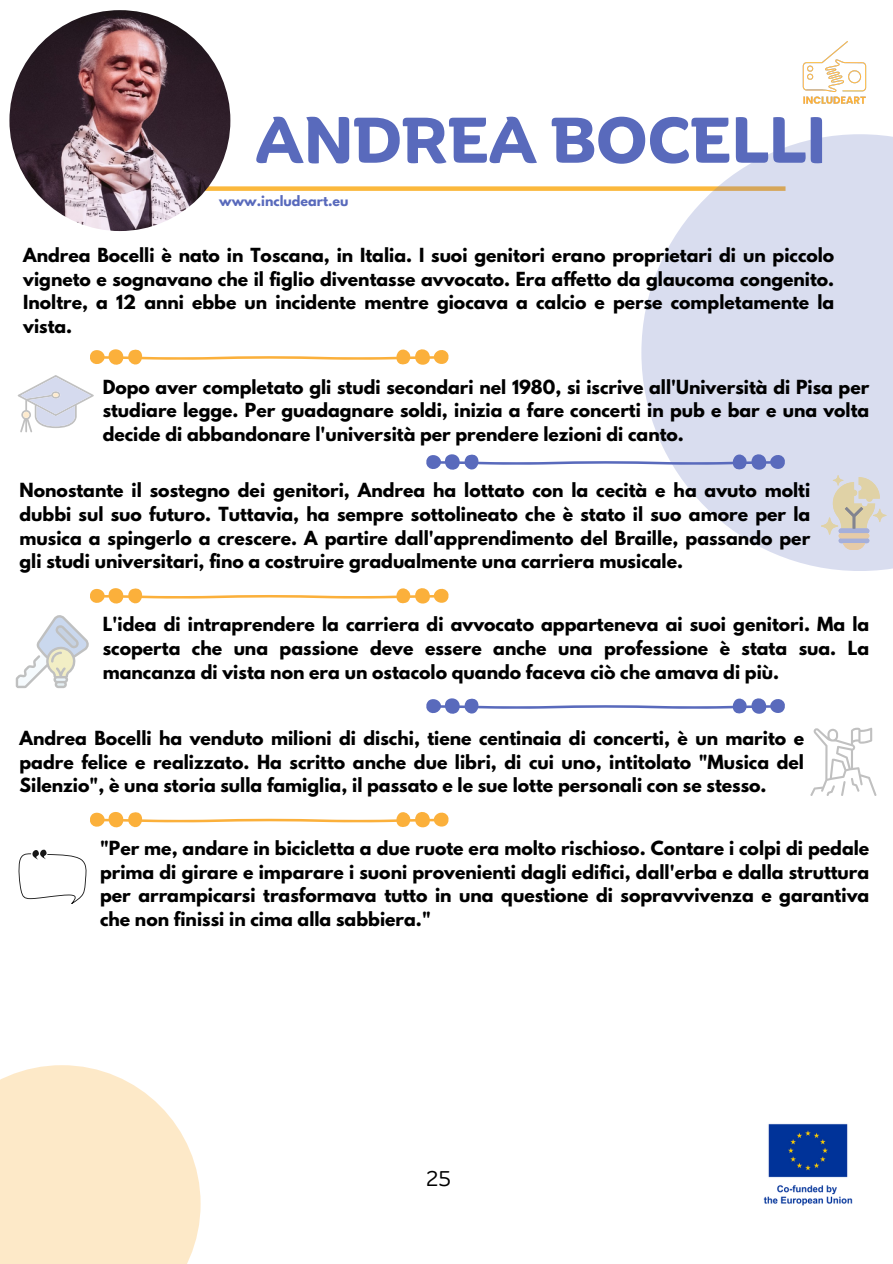
<style>
.page{position:relative;width:893px;height:1264px;background:#fff}
.page>*{position:absolute;margin:0;border:0;box-sizing:border-box;transform-origin:0 0}
.t1{font:700 62.55px "Binate Display";color:#596abc}
.t2{font:20.7px "Binate Display";color:#000}
.t3{font:700 17.25px/23.7px "League Spartan";color:#000;text-align:justify}
.t4{font:700 12.75px "League Spartan";color:#596abc}
</style>
<div class="page">
<div style="left:89px;top:186px;width:696px;height:5px;background:#fbb83c"></div>
<svg style="left:641px;top:134px;width:251px;height:437px;fill:#d9ddef"></svg>
<svg style="left:820px;top:475px;width:66px;height:75px;background:#d7d3ce"></svg>
<svg style="left:810px;top:727px;width:66px;height:69px"></svg>
<svg style="left:0;top:1065px;width:200px;height:198px;background:#fdebce"></svg>
<svg style="left:90px;top:349px;width:359px;height:16px"></svg>
<svg style="left:426px;top:453px;width:359px;height:18px"></svg>
<img style="left:802px;top:41px;width:65px;height:63px">
<svg style="left:18px;top:375px;width:76px;height:57px"></svg>
<svg style="left:16px;top:615px;width:73px;height:73px"></svg>
<svg style="left:90px;top:588px;width:359px;height:16px"></svg>
<svg style="left:426px;top:698px;width:359px;height:16px"></svg>
<svg style="left:90px;top:812px;width:359px;height:16px"></svg>
<svg style="left:18px;top:849px;width:69px;height:55px"></svg>
<img style="left:9px;top:10px;width:221px;height:221px;border-radius:50%">
<img style="left:763px;top:1123px;width:90px;height:83px">
<p class="t1" style="left:256px;top:81px;width:572px">ANDREA BOCELLI</p>
<p class="t4" style="left:219px;top:194px;width:131px">www.includeart.eu</p>
<p class="t3" style="left:23px;top:245px;width:812px">Andrea Bocelli è nato in Toscana, in Italia. I suoi genitori erano proprietari di un piccolo vigneto e sognavano che il figlio diventasse avvocato. Era affetto da glaucoma congenito.<br>Inoltre, a 12 anni ebbe un incidente mentre giocava a calcio e perse completamente la vista.</p>
<p class="t3" style="left:103px;top:377px;width:768px">Dopo aver completato gli studi secondari nel 1980, si iscrive all'Università di Pisa per studiare legge. Per guadagnare soldi, inizia a fare concerti in pub e bar e una volta decide di abbandonare l'università per prendere lezioni di canto.</p>
<p class="t3" style="left:20px;top:481px;width:792px">Nonostante il sostegno dei genitori, Andrea ha lottato con la cecità e ha avuto molti dubbi sul suo futuro. Tuttavia, ha sempre sottolineato che è stato il suo amore per la musica a spingerlo a crescere. A partire dall'apprendimento del Braille, passando per gli studi universitari, fino a costruire gradualmente una carriera musicale.</p>
<p class="t3" style="left:103px;top:614px;width:768px">L'idea di intraprendere la carriera di avvocato apparteneva ai suoi genitori. Ma la scoperta che una passione deve essere anche una professione è stata sua. La mancanza di vista non era un ostacolo quando faceva ciò che amava di più.</p>
<p class="t3" style="left:20px;top:728px;width:786px">Andrea Bocelli ha venduto milioni di dischi, tiene centinaia di concerti, è un marito e padre felice e realizzato. Ha scritto anche due libri, di cui uno, intitolato "Musica del Silenzio", è una storia sulla famiglia, il passato e le sue lotte personali con se stesso.</p>
<p class="t3" style="left:100px;top:838px;width:770px">"Per me, andare in bicicletta a due ruote era molto rischioso. Contare i colpi di pedale prima di girare e imparare i suoni provenienti dagli edifici, dall'erba e dalla struttura per arrampicarsi trasformava tutto in una questione di sopravvivenza e garantiva che non finissi in cima alla sabbiera."</p>
<p class="t2" style="left:426px;top:1158px;width:26px">25</p>
</div>
